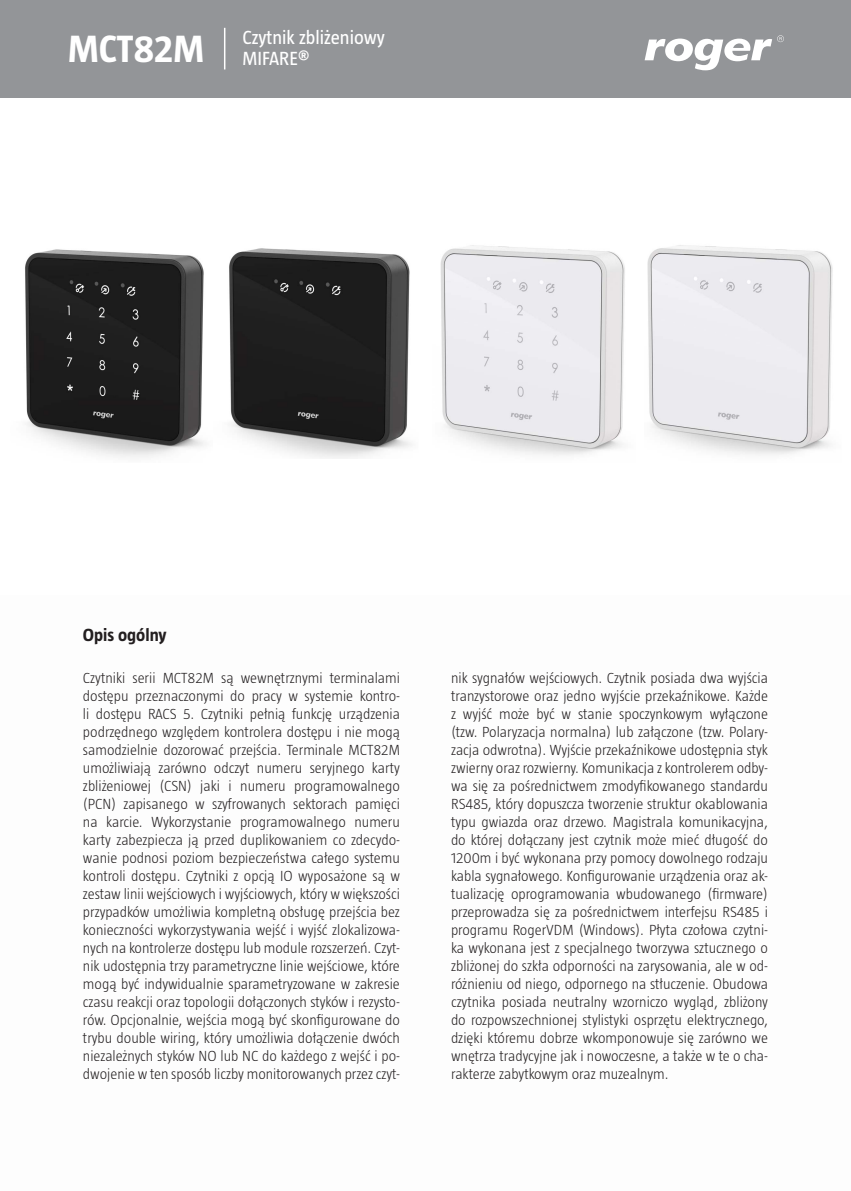
<style>
.page{position:relative;width:851px;height:1191px;background:#fff}
.page>*{position:absolute;margin:0;border:0;box-sizing:border-box;transform-origin:0 0}
.t1{font:700 39px "Taz";color:#fff}
.t2{font:19.5px/21px "Taz";color:#fff}
.t3{font:700 18px "Taz";color:#231f20}
.t4{font:300 15px/18px "Taz";color:#231f20;text-align:justify}
</style>
<div class="page">
<div style="left:0;top:0;width:850px;height:98px;background:#939598"></div>
<svg style="left:644px;top:35px;width:139px;height:35px"></svg>
<hr style="left:224px;top:28px;width:1px;height:41px;background:#fff">
<img style="left:647px;top:245px;width:186px;height:210px">
<img style="left:440px;top:245px;width:185px;height:211px">
<img style="left:25px;top:249px;width:179px;height:208px">
<img style="left:229px;top:248px;width:183px;height:210px">
<h1 class="t1" style="left:68px;top:27px;width:137px">MCT82M</h1>
<h2 class="t2" style="left:242px;top:26px;width:144px">Czytnik zbliżeniowy<br>MIFARE®</h2>
<p class="t3" style="left:83px;top:624px;width:85px">Opis ogólny</p>
<p class="t4" style="left:83px;top:668px;width:318px">Czytniki serii MCT82M są wewnętrznymi terminalami dostępu przeznaczonymi do pracy w systemie kontro&shy;li dostępu RACS 5. Czytniki pełnią funkcję urządzenia podrzędnego względem kontrolera dostępu i nie mogą samodzielnie dozorować przejścia. Terminale MCT82M umożliwiają zarówno odczyt numeru seryjnego karty zbliżeniowej (CSN) jaki i numeru programowalnego (PCN) zapisanego w szyfrowanych sektorach pamięci na karcie. Wykorzystanie programowalnego numeru karty zabezpiecza ją przed duplikowaniem co zdecydo&shy;wanie podnosi poziom bezpieczeństwa całego systemu kontroli dostępu. Czytniki z opcją IO wyposażone są w zestaw linii wejściowych i wyjściowych, który w większości przypadków umożliwia kompletną obsługę przejścia bez konieczności wykorzystywania wejść i wyjść zlokalizowa&shy;nych na kontrolerze dostępu lub module rozszerzeń. Czyt&shy;nik udostępnia trzy parametryczne linie wejściowe, które mogą być indywidualnie sparametryzowane w zakresie czasu reakcji oraz topologii dołączonych styków i rezysto&shy;rów. Opcjonalnie, wejścia mogą być skonfigurowane do trybu double wiring, który umożliwia dołączenie dwóch niezależnych styków NO lub NC do każdego z wejść i po&shy;dwojenie w ten sposób liczby monitorowanych przez czyt-</p>
<p class="t4" style="left:451px;top:668px;width:318px">nik sygnałów wejściowych. Czytnik posiada dwa wyjścia tranzystorowe oraz jedno wyjście przekaźnikowe. Każde z wyjść może być w stanie spoczynkowym wyłączone (tzw. Polaryzacja normalna) lub załączone (tzw. Polary&shy;zacja odwrotna). Wyjście przekaźnikowe udostępnia styk zwierny oraz rozwierny. Komunikacja z kontrolerem odby&shy;wa się za pośrednictwem zmodyfikowanego standardu RS485, który dopuszcza tworzenie struktur okablowania typu gwiazda oraz drzewo. Magistrala komunikacyjna, do której dołączany jest czytnik może mieć długość do 1200m i być wykonana przy pomocy dowolnego rodzaju kabla sygnałowego. Konfigurowanie urządzenia oraz ak&shy;tualizację oprogramowania wbudowanego (firmware) przeprowadza się za pośrednictwem interfejsu RS485 i programu RogerVDM (Windows). Płyta czołowa czytni&shy;ka wykonana jest z specjalnego tworzywa sztucznego o zbliżonej do szkła odporności na zarysowania, ale w od&shy;różnieniu od niego, odpornego na stłuczenie. Obudowa czytnika posiada neutralny wzorniczo wygląd, zbliżony do rozpowszechnionej stylistyki osprzętu elektrycznego, dzięki któremu dobrze wkomponowuje się zarówno we wnętrza tradycyjne jak i nowoczesne, a także w te o cha&shy;rakterze zabytkowym oraz muzealnym.</p>
</div>
